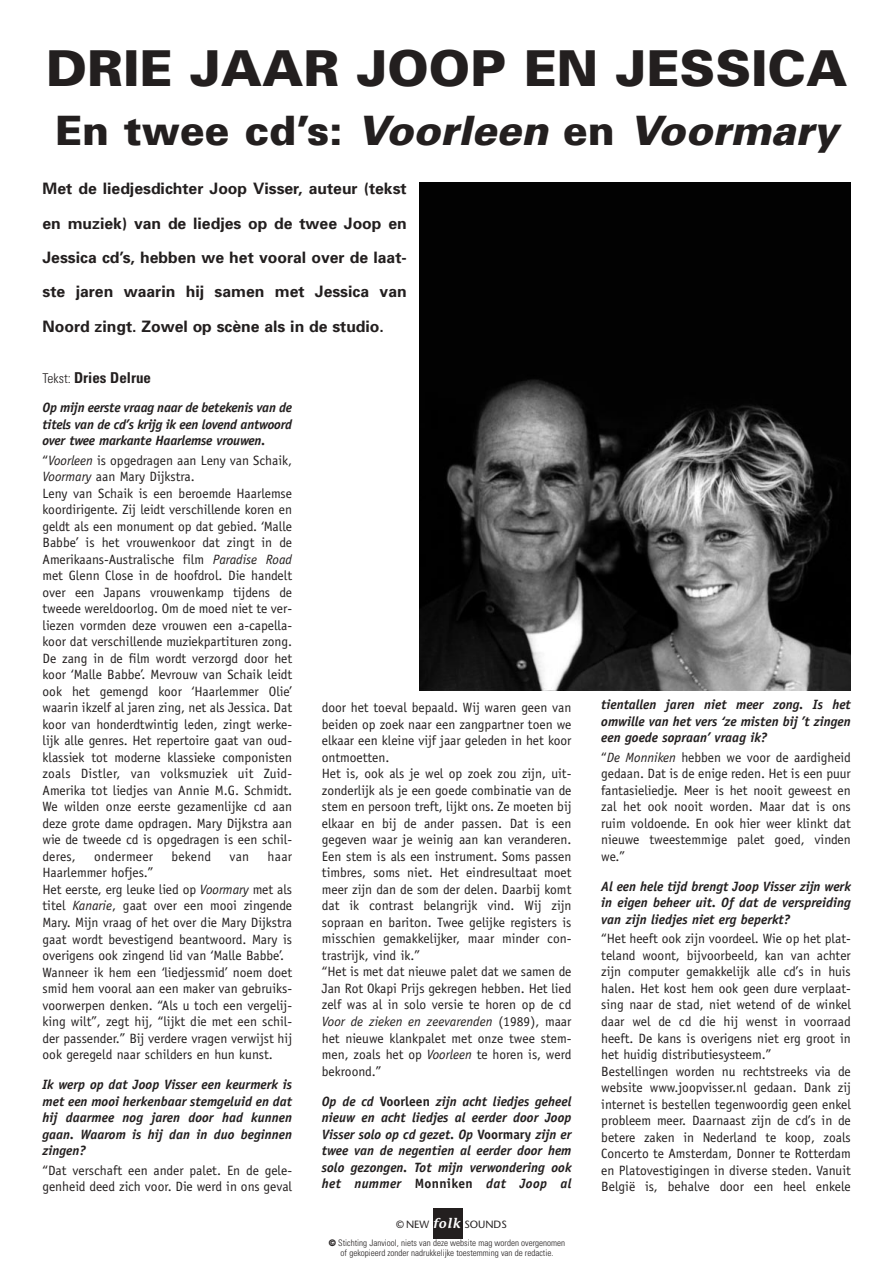
<style>
.page{position:relative;width:893px;height:1262px;background:#fff}
.page>*{position:absolute;margin:0;border:0;box-sizing:border-box;transform-origin:0 0}
.t1{font:900 49.5px "Univers";color:#231f1f}
.t2{font:italic 900 40.5px "Univers";color:#231f1f}
.t3{font:700 15.75px/34.3px "Univers";color:#231f1f;text-align:justify}
.t4{font:700 condensed 15px "Univers";color:#231f1f}
.t5{font:13.5px/16.5px "Officina Sans";color:#231f1f}
.t6{font:italic 700 13.5px/16.5px "Officina Sans";color:#231f1f;text-align:justify}
.t7{font:13.5px "Officina Sans";letter-spacing:.02em;color:#231f1f}
.t8{font:10.5px "Stone Sans";color:#231f1f}
.t9{font:300 condensed 9px/9.8px "Univers";color:#231f1f;text-align:center}
.s1{font-style:normal}
.s2{font-weight:300;font-size:13.5px}
.s3{font-style:italic}
.s4{font-family:"Stone Informal";font-weight:600;font-style:italic;font-size:13.8px;color:#fff}
.s5{font-weight:900;font-stretch:expanded}
</style>
<div class="page">
<div style="left:433px;top:1208px;width:29px;height:30px;background:#231f1f"></div>
<img style="left:419px;top:183px;width:431px;height:507px">
<h1 class="t1" style="left:46px;top:50px;width:802px">DRIE JAAR JOOP EN JESSICA</h1>
<h2 class="t2" style="left:55px;top:116px;width:784px"><span class="s1">En twee cd’s:</span> Voorleen <span class="s1">en</span> Voormary</h2>
<p class="t3" style="left:43px;top:173px;width:366px">Met de liedjesdichter Joop Visser, auteur (tekst en muziek) van de liedjes op de twee Joop en Jessica cd’s, hebben we het vooral over de laat&shy;ste jaren waarin hij samen met Jessica van Noord zingt. Zowel op scène als in de studio.</p>
<p class="t4" style="left:43px;top:372px;width:110px"><span class="s2">Tekst:</span> Dries Delrue</p>
<p class="t6" style="left:43px;top:400px;width:251px">Op mijn eerste vraag naar de betekenis van de titels van de cd’s krijg ik een lovend antwoord over twee markante Haarlemse vrouwen.</p>
<p class="t5" style="left:43px;top:453px;width:251px">“<span class="s3">Voorleen</span> is opgedragen aan Leny van Schaik, <span class="s3">Voormary</span> aan Mary Dijkstra.<br>Leny van Schaik is een beroemde Haarlemse koordirigente. Zij leidt verschillende koren en geldt als een monument op dat gebied. ‘Malle Babbe’ is het vrouwenkoor dat zingt in de Amerikaans-Australische film <span class="s3">Paradise Road </span>met Glenn Close in de hoofdrol. Die handelt over een Japans vrouwenkamp tijdens de tweede wereldoorlog. Om de moed niet te ver&shy;liezen vormden deze vrouwen een a-capella&shy;koor dat verschillende muziekpartituren zong.<br>De zang in de film wordt verzorgd door het koor ‘Malle Babbe’. Mevrouw van Schaik leidt ook het gemengd koor ‘Haarlemmer Olie’ waarin ikzelf al jaren zing, net als Jessica. Dat koor van honderdtwintig leden, zingt werke&shy;lijk alle genres. Het repertoire gaat van oud&shy;klassiek tot moderne klassieke componisten zoals Distler, van volksmuziek uit Zuid-Amerika tot liedjes van Annie M.G. Schmidt.<br>We wilden onze eerste gezamenlijke cd aan deze grote dame opdragen. Mary Dijkstra aan wie de tweede cd is opgedragen is een schil&shy;deres,</p>
<p class="t7" style="left:94px;top:851px;width:60px">ondermeer</p>
<p class="t5" style="left:171px;top:849px;width:41px">bekend</p>
<p class="t5" style="left:229px;top:849px;width:21px">van</p>
<p class="t5" style="left:267px;top:849px;width:26px">haar</p>
<p class="t5" style="left:43px;top:865px;width:251px">Haarlemmer hofjes.”<br>Het eerste, erg leuke lied op <span class="s3">Voormary</span> met als titel <span class="s3">Kanarie</span>, gaat over een mooi zingende Mary. Mijn vraag of het over die Mary Dijkstra gaat wordt bevestigend beantwoord. Mary is overigens ook zingend lid van ‘Malle Babbe’.<br>Wanneer ik hem een ‘liedjessmid’ noem doet smid hem vooral aan een maker van gebruiks&shy;voorwerpen denken. “Als u toch een vergelij&shy;king wilt”, zegt hij, “lijkt die met een schil&shy;der passender.” Bij verdere vragen verwijst hij ook geregeld naar schilders en hun kunst.</p>
<p class="t6" style="left:43px;top:1077px;width:251px">Ik werp op dat Joop Visser een keurmerk is met een mooi herkenbaar stemgeluid en dat hij daarmee nog jaren door had kunnen gaan. Waarom is hij dan in duo beginnen zingen?</p>
<p class="t5" style="left:43px;top:1162px;width:251px">“Dat verschaft een ander palet. En de gele&shy;genheid deed zich voor. Die werd in ons geval</p>
<p class="t5" style="left:322px;top:700px;width:251px">door het toeval bepaald. Wij waren geen van beiden op zoek naar een zangpartner toen we elkaar een kleine vijf jaar geleden in het koor ontmoetten.<br>Het is, ook als je wel op zoek zou zijn, uit&shy;zonderlijk als je een goede combinatie van de stem en persoon treft, lijkt ons. Ze moeten bij elkaar en bij de ander passen. Dat is een gegeven waar je weinig aan kan veranderen.<br>Een stem is als een instrument. Soms passen timbres, soms niet. Het eindresultaat moet meer zijn dan de som der delen. Daarbij komt dat ik contrast belangrijk vind. Wij zijn sopraan en bariton. Twee gelijke registers is misschien gemakkelijker, maar minder con&shy;trastrijk, vind ik.”<br>“Het is met dat nieuwe palet dat we samen de Jan Rot Okapi Prijs gekregen hebben. Het lied zelf was al in solo versie te horen op de cd <span class="s3">Voor de zieken en zeevarenden</span> (1989), maar het nieuwe klankpalet met onze twee stem&shy;men, zoals het op <span class="s3">Voorleen</span> te horen is, werd bekroond.”</p>
<p class="t6" style="left:322px;top:1093px;width:251px">Op de cd <span class="s1">Voorleen</span> zijn acht liedjes geheel nieuw en acht liedjes al eerder door Joop Visser solo op cd gezet. Op <span class="s1">Voormary</span> zijn er twee van de negentien al eerder door hem solo gezongen. Tot mijn verwondering ook het nummer <span class="s1">Monniken</span> dat Joop al</p>
<p class="t8" style="left:396px;top:1220px;width:112px">© NEW <span class="s4">folk</span> SOUNDS</p>
<p class="t9" style="left:329px;top:1239px;width:238px"><span class="s5">©</span> Stichting Janviool, niets van deze website mag worden overgenomen of gekopieerd zonder nadrukkelijke toestemming van de redactie.</p>
<p class="t6" style="left:601px;top:697px;width:251px">tientallen jaren niet meer zong. Is het omwille van het vers ‘ze misten bij ’t zingen een goede sopraan’ vraag ik?</p>
<p class="t5" style="left:601px;top:750px;width:251px;text-align:justify">“<span class="s3">De Monniken</span> hebben we voor de aardigheid gedaan. Dat is de enige reden. Het is een puur fantasieliedje. Meer is het nooit geweest en zal het ook nooit worden. Maar dat is ons ruim voldoende. En ook hier weer klinkt dat nieuwe tweestemmige palet goed, vinden we.”</p>
<p class="t6" style="left:601px;top:879px;width:251px">Al een hele tijd brengt Joop Visser zijn werk in eigen beheer uit. Of dat de verspreiding van zijn liedjes niet erg beperkt?</p>
<p class="t5" style="left:601px;top:931px;width:251px">“Het heeft ook zijn voordeel. Wie op het plat&shy;teland woont, bijvoorbeeld, kan van achter zijn computer gemakkelijk alle cd’s in huis halen. Het kost hem ook geen dure verplaat&shy;sing naar de stad, niet wetend of de winkel daar wel de cd die hij wenst in voorraad heeft. De kans is overigens niet erg groot in het huidig distributiesysteem.”<br>Bestellingen worden nu rechtstreeks via de website www.joopvisser.nl gedaan. Dank zij internet is bestellen tegenwoordig geen enkel probleem meer. Daarnaast zijn de cd’s in de betere zaken in Nederland te koop, zoals Concerto te Amsterdam, Donner te Rotterdam en Platovestigingen in diverse steden. Vanuit België is, behalve door een heel enkele</p>
</div>
